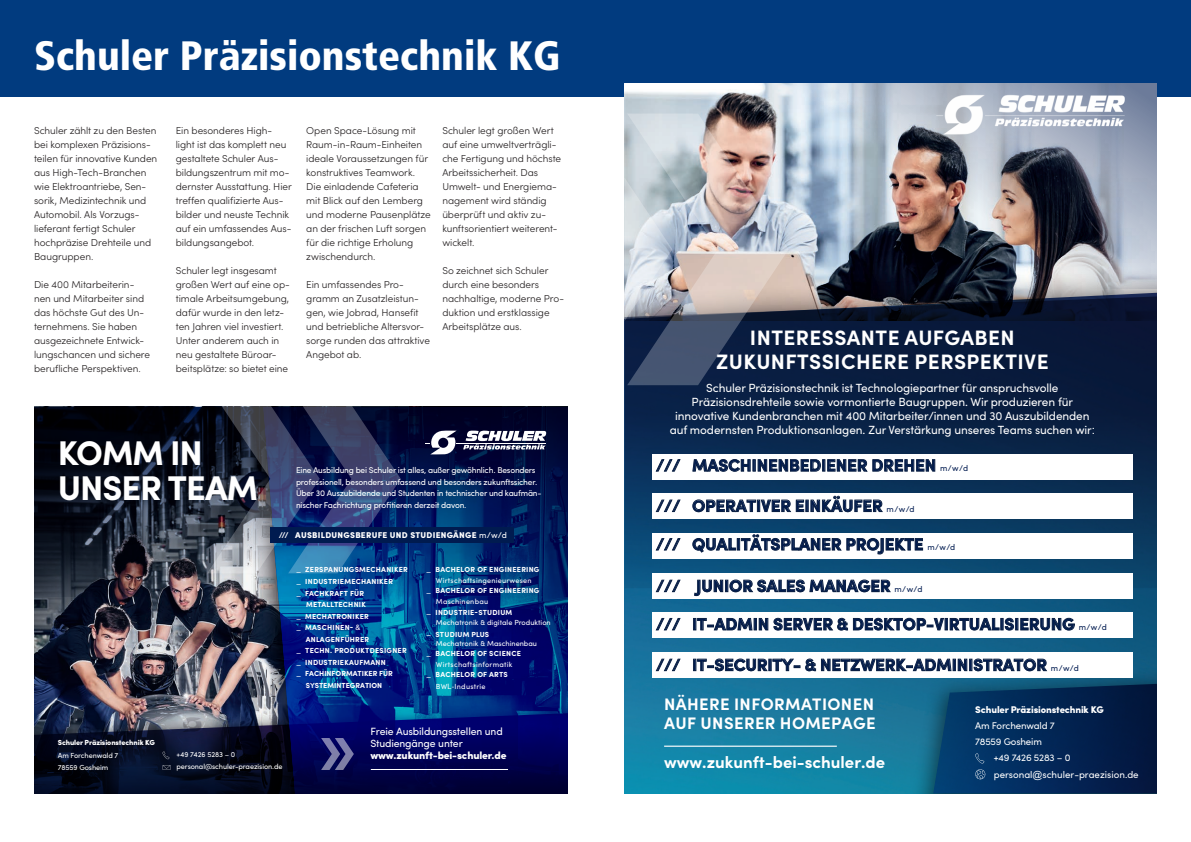
<style>
.page{position:relative;width:1191px;height:842px;background:#fff}
.page>*{position:absolute;margin:0;border:0;box-sizing:border-box;transform-origin:0 0}
.Head_fett{font:900 condensed 41px "Frutiger LT Std";color:#fff}
.t1{font:700 34.3px/34.7px "Sofia Pro";letter-spacing:-.03em;color:#fff}
.t2{font:700 20.9px/24px "Sofia Pro";letter-spacing:.02em;color:#fff;text-align:center}
.t3{font:700 16.7px "Sofia Pro";color:#001b50}
.t4{font:700 16.7px/19.2px "Sofia Pro";letter-spacing:.02em;color:#fff}
.t5{font:700 16.7px "Sofia Pro";color:#fff}
.t6{font:11.8px/13.9px "Sofia Pro";letter-spacing:-.01em;color:#fff;text-align:center}
.t7{font:10.5px/12.1px "Sofia Pro";letter-spacing:-.015em;color:#fff}
.t8{font:900 10.5px "Sofia Pro";letter-spacing:-.015em;color:#fff}
.Copy{font:300 10px/14px "Sofia Pro";letter-spacing:-.005em;color:#231f20}
.t9{font:9.7px "Sofia Pro";letter-spacing:-.015em;color:#fff}
.t10{font:900 9.7px "Sofia Pro";letter-spacing:-.015em;color:#fff}
.t11{font:8.4px/11.6px "Sofia Pro";letter-spacing:-.025em;color:#fff}
.t12{font:900 8.4px "Sofia Pro";letter-spacing:.03em;color:#fff}
.t13{font:700 7.3px "Sofia Pro";letter-spacing:.03em;color:#fff}
.t14{font:7.3px/9.5px "Sofia Pro";color:#fff}
.t15{font:7.3px "Sofia Pro";letter-spacing:.03em;color:#fff}
.t16{font:700 7.3px "Sofia Pro";color:#fff}
.t17{font:900 7.3px "Sofia Pro";letter-spacing:-.015em;color:#fff}
.s1{font-weight:400}
.s2{font-family:"Arial Unicode MS";font-weight:400}
.s3{font-family:"Sofia Pro Semi"}
.s4{font-weight:700}
.s5{font-family:"Arial Unicode MS"}
.s6{font-family:"Arial"}
.s7{font-weight:400;font-size:8.4px}
</style>
<div class="page">
<img style="left:34px;top:598px;width:207px;height:102px">
<div style="left:34px;top:700px;width:533px;height:94px;background:#231f20;opacity:.75"></div>
<img style="left:262px;top:598px;width:305px;height:108px">
<svg style="left:34px;top:407px;width:533px;height:191px;background:#102144"></svg>
<svg style="left:463px;top:431px;width:83px;height:18px"></svg>
<hr style="left:457px;top:443px;width:89px;height:1px;background:#fff">
<svg style="left:426px;top:431px;width:31px;height:23px"></svg>
<svg style="left:34px;top:706px;width:533px;height:88px;background:#0c1347"></svg>
<svg style="left:163px;top:752px;width:6px;height:7px"></svg>
<svg style="left:163px;top:765px;width:7px;height:5px"></svg>
<svg style="left:321px;top:738px;width:33px;height:32px"></svg>
<hr style="left:371px;top:769px;width:137px;height:1px;background:#fff">
<svg style="left:207px;top:407px;width:194px;height:166px;background:#304166"></svg>
<div style="left:271px;top:527px;width:243px;height:15px;background:#001b50"></div>
<div style="left:0;top:0;width:1191px;height:96px;background:#013b7f"></div>
<img style="left:624px;top:84px;width:533px;height:181px">
<div style="left:624px;top:265px;width:533px;height:529px;background:#231f20;opacity:.75"></div>
<img style="left:624px;top:293px;width:533px;height:501px">
<svg style="left:624px;top:296px;width:533px;height:292px;background:#0e2a4d"></svg>
<img style="left:624px;top:114px;width:164px;height:271px">
<div style="left:897px;top:663px;width:260px;height:130px;background:#231f20;opacity:.52"></div>
<img style="left:933px;top:684px;width:224px;height:109px">
<svg style="left:975px;top:753px;width:9px;height:10px"></svg>
<hr style="left:664px;top:746px;width:173px;height:1px;background:#fff">
<svg style="left:975px;top:769px;width:10px;height:10px"></svg>
<div style="left:652px;top:494px;width:481px;height:25px;background:#fff"></div>
<div style="left:652px;top:612px;width:481px;height:25px;background:#fff"></div>
<div style="left:652px;top:533px;width:481px;height:25px;background:#fff"></div>
<div style="left:652px;top:573px;width:481px;height:25px;background:#fff"></div>
<div style="left:652px;top:652px;width:481px;height:25px;background:#fff"></div>
<div style="left:652px;top:454px;width:481px;height:25px;background:#fff"></div>
<img style="left:922px;top:84px;width:215px;height:66px">
<p class="Head_fett" style="left:34px;top:31px;width:528px">Schuler Präzisionstechnik KG</p>
<p class="Copy" style="left:34px;top:123px;width:125px">Schuler zählt zu den Besten bei komplexen Präzisions&shy;teilen für innovative Kunden aus High-Tech-Branchen wie Elektroantriebe, Sen&shy;sorik, Medizintechnik und<br>Automobil. Als Vorzugs&shy;lieferant fertigt Schuler hochpräzise Drehteile und<br>Baugruppen.</p>
<p class="Copy" style="left:34px;top:277px;width:118px">Die 400 Mitarbeiterin&shy;nen und Mitarbeiter sind das höchste Gut des Un&shy;ternehmens. Sie haben ausgezeichnete Entwick&shy;lungschancen und sichere berufliche Perspektiven.</p>
<p class="Copy" style="left:176px;top:123px;width:118px">Ein besonderes High&shy;light ist das komplett neu gestaltete Schuler Aus&shy;bildungszentrum mit mo&shy;dernster Ausstattung. Hier treffen qualifizierte Aus&shy;bilder und neuste Technik auf ein umfassendes Aus&shy;bildungsangebot.</p>
<p class="Copy" style="left:176px;top:263px;width:116px">Schuler legt insgesamt großen Wert auf eine op&shy;timale Arbeitsumgebung, dafür wurde in den letz&shy;ten Jahren viel investiert.<br>Unter anderem auch in neu gestaltete Büroar&shy;beitsplätze: so bietet eine</p>
<p class="Copy" style="left:306px;top:123px;width:126px">Open Space-Lösung mit<br>Raum-in-Raum-Einheiten ideale Voraussetzungen für konstruktives Teamwork.<br>Die einladende Cafeteria mit Blick auf den Lemberg und moderne Pausenplätze an der frischen Luft sorgen für die richtige Erholung zwischendurch.</p>
<p class="Copy" style="left:306px;top:277px;width:125px">Ein umfassendes Pro&shy;gramm an Zusatzleistun&shy;gen, wie Jobrad, Hansefit und betriebliche Altersvor&shy;sorge runden das attraktive<br>Angebot ab.</p>
<p class="Copy" style="left:442px;top:123px;width:120px">Schuler legt großen Wert auf eine umweltverträgli&shy;che Fertigung und höchste<br>Arbeitssicherheit. Das<br>Umwelt- und Energiema&shy;nagement wird ständig überprüft und aktiv zu&shy;kunftsorientiert weiterent&shy;wickelt.</p>
<p class="Copy" style="left:442px;top:263px;width:123px">So zeichnet sich Schuler durch eine besonders nachhaltige, moderne Pro&shy;duktion und erstklassige<br>Arbeitsplätze aus.</p>
<h2 class="t1" style="left:58px;top:434px;width:202px">KOMM IN<br>UNSER TEAM</h2>
<p class="t11" style="left:296px;top:464px;width:247px">Eine Ausbildung bei Schuler ist alles, außer gewöhnlich. Besonders professionell, besonders umfassend und besonders zukunftssicher.<br>Über 30 Auszubildende und Studenten in technischer und kaufmän&shy;nischer Fachrichtung profitieren derzeit davon.</p>
<p class="t12" style="left:279px;top:528px;width:230px">/// AUSBILDUNGSBERUFE UND STUDIENGÄNGE <span class="s1">m/w/d</span></p>
<p class="t13" style="left:296px;top:564px;width:113px"><span class="s1">_</span> ZERSPANUNGSMECHANIKER</p>
<p class="t13" style="left:296px;top:576px;width:98px"><span class="s1">_</span> INDUSTRIEMECHANIKER</p>
<p class="t13" style="left:296px;top:587px;width:70px"><span class="s1">_</span> FACHKRAFT FÜR</p>
<p class="t13" style="left:306px;top:599px;width:61px">METALLTECHNIK</p>
<p class="t13" style="left:296px;top:610px;width:74px"><span class="s1">_</span> MECHATRONIKER</p>
<p class="t13" style="left:296px;top:622px;width:66px"><span class="s1">_</span> MASCHINEN- <span class="s2">&amp;</span></p>
<p class="t13" style="left:306px;top:634px;width:65px">ANLAGENFÜHRER</p>
<p class="t13" style="left:296px;top:645px;width:112px"><span class="s1">_</span> TECHN. PRODUKTDESIGNER</p>
<p class="t13" style="left:296px;top:657px;width:91px"><span class="s1">_</span> INDUSTRIEKAUFMANN</p>
<p class="t16" style="left:296px;top:668px;width:98px"><span class="s1">_</span> FACHINFORMATIKER FÜR</p>
<p class="t16" style="left:306px;top:680px;width:78px">S<span class="s3">Y</span>STEMINTEGRATION</p>
<p class="t13" style="left:426px;top:564px;width:115px"><span class="s1">_</span> BACHELOR OF ENGINEERING</p>
<p class="t15" style="left:436px;top:575px;width:97px">Wirtschaftsingenieurwesen</p>
<p class="t13" style="left:426px;top:585px;width:115px"><span class="s1">_</span> BACHELOR OF ENGINEERING</p>
<p class="t15" style="left:436px;top:596px;width:54px">Maschinenbau</p>
<p class="t14" style="left:436px;top:608px;width:116px;text-indent:-10px">_ <span class="s4">INDUSTRIE-STUDIUM<br></span>Mechatronik &amp; digitale Produktion</p>
<p class="t14" style="left:436px;top:629px;width:103px;text-indent:-10px">_ <span class="s4">STUDIUM PLUS<br></span>Mechatronik &amp; Maschinenbau</p>
<p class="t13" style="left:426px;top:648px;width:96px"><span class="s1">_</span> BACHELOR OF SCIENCE</p>
<p class="t15" style="left:436px;top:659px;width:78px">Wirtschaftsinformatik</p>
<p class="t13" style="left:426px;top:669px;width:83px"><span class="s1">_</span> BACHELOR OF ARTS</p>
<p class="t15" style="left:436px;top:681px;width:51px">BW<span class="s5">L-</span>Industrie</p>
<p class="t17" style="left:58px;top:737px;width:99px">Schuler Präzisionstechnik KG</p>
<p class="t14" style="left:58px;top:748px;width:62px;line-height:12.2px">Am Forchenwald 7<br>78559 Gosheim</p>
<p class="t14" style="left:177px;top:748px;width:107px;line-height:12.2px">+49 7426 5283 – 0 personal@schuler-praezision.de</p>
<p class="t7" style="left:370px;top:725px;width:134px">Freie Ausbildungsstellen und<br>Studiengänge unter</p>
<p class="t8" style="left:370px;top:747px;width:138px">www.zukunft-bei-schuler.de</p>
<p class="t2" style="left:716px;top:324px;width:334px">INTERESSANTE AUFGABEN<br>ZUKUNFTSSICHERE PERSPEKTIVE</p>
<p class="t6" style="left:669px;top:380px;width:427px">Schuler Präzisionstechnik ist Technologiepartner für anspruchsvolle Präzisionsdrehteile sowie vormontierte Baugruppen. Wir produzieren für innovative Kundenbranchen mit 400 Mitarbeiter/innen und 30 Auszubildenden auf modernsten Produktionsanlagen. Zur Verstärkung unseres Teams suchen wir<span class="s6">:</span></p>
<p class="t3" style="left:656px;top:452px;width:313px">/// MASCHINENBEDIENER DREHEN <span class="s7">m/w/d</span></p>
<p class="t3" style="left:656px;top:493px;width:260px">/// OPERATIVER EINKÄUFER <span class="s7">m/w/d</span></p>
<p class="t3" style="left:656px;top:531px;width:301px">/// QUALITÄTSPLANER PROJEKTE <span class="s7">m/w/d</span></p>
<p class="t3" style="left:656px;top:573px;width:268px">/// JUNIOR SALES MANAGER <span class="s7">m/w/d</span></p>
<p class="t3" style="left:656px;top:611px;width:452px">/// IT-ADMIN SERVER &amp; DESKTOP-VIRTUALISIERUNG <span class="s7">m/w/d</span></p>
<p class="t3" style="left:656px;top:652px;width:424px">/// IT-SECURITY- &amp; NETZWERK-ADMINISTRATOR <span class="s7">m/w/d</span></p>
<p class="t4" style="left:664px;top:693px;width:213px">NÄHERE INFORMATIONEN<br>AUF UNSERER HOMEPAGE</p>
<p class="t5" style="left:664px;top:749px;width:222px">www.zukunft-bei-schuler.de</p>
<p class="t10" style="left:975px;top:702px;width:130px">Schuler Präzisionstechnik KG</p>
<p class="t9" style="left:975px;top:718px;width:81px">Am Forchenwald 7</p>
<p class="t9" style="left:975px;top:735px;width:68px">78559 Gosheim</p>
<p class="t9" style="left:993px;top:751px;width:78px">+49 7426 5283 – 0</p>
<p class="t9" style="left:993px;top:767px;width:146px">personal<span class="s6">@</span>schuler-praezision.de</p>
</div>
